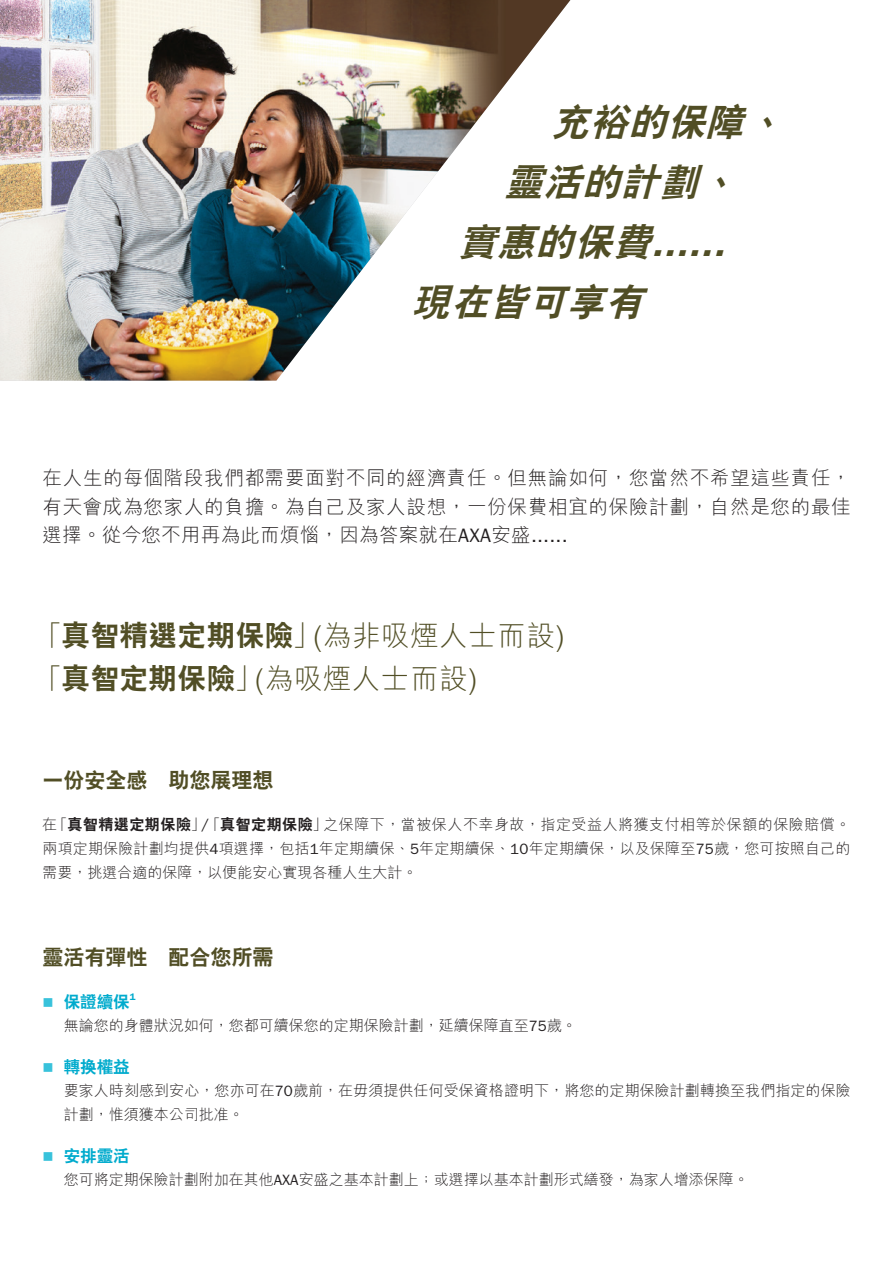
<style>
.page{position:relative;width:893px;height:1263px;background:#fff}
.page>*{position:absolute;margin:0;border:0;box-sizing:border-box;transform-origin:0 0}
.t1{font:italic 37.5px "C Hei 2 Xbold HKSCS";color:#514e25}
.t2{font:italic 600 37.5px "ITC Franklin Gothic Std";color:#514e25}
.t3{font:28.5px "M Hei Light HKSCS";letter-spacing:.02em;color:#514e25}
.t4{font:21px "C Hei 2 Xbold HKSCS";color:#514e25}
.t5{font:19.5px/28.5px "M Hei Light HKSCS";letter-spacing:.035em;color:#231f20;text-align:justify}
.t6{font:16.5px "C Hei 2 Xbold HKSCS";color:#00abcd}
.t7{font:15px/24px "M Hei Light HKSCS";color:#231f20;text-align:justify}
.t8{font:600 9.6px "ITC Franklin Gothic Std";color:#00abcd}
.s1{font-family:"C Hei 2 Xbold HKSCS";font-weight:400}
.s2{font-family:"ITC Franklin Gothic Std"}
.s3{font-family:"C Hei 2 Xbold HKSCS"}
.s4{color:#38c2db}
</style>
<div class="page">
<img style="left:0;top:0;width:570px;height:381px">
<p class="t1" style="left:551px;top:97px;width:245px">充裕的保障、</p>
<p class="t1" style="left:505px;top:157px;width:245px">靈活的計劃、</p>
<p class="t2" style="left:458px;top:221px;width:280px"><span class="s1">實惠的保費</span>......</p>
<p class="t1" style="left:412px;top:277px;width:245px">現在皆可享有</p>
<p class="t5" style="left:43px;top:463px;width:810px">在人生的每個階段我們都需要面對不同的經濟責任。但無論如何，您當然不希望這些責任，有天會成為您家人的負擔。為自己及家人設想，一份保費相宜的保險計劃，自然是您的最佳選擇。從今您不用再為此而煩惱，因為答案就在<span class="s2">AXA</span>安盛<span class="s2">......</span></p>
<p class="t3" style="left:34px;top:616px;width:533px">「<span class="s3">真智精選定期保險</span>」(為非吸煙人士而設)</p>
<p class="t3" style="left:34px;top:658px;width:445px">「<span class="s3">真智定期保險</span>」(為吸煙人士而設)</p>
<p class="t4" style="left:43px;top:766px;width:233px">一份安全感　助您展理想</p>
<p class="t7" style="left:42px;top:812px;width:810px">在「<span class="s3">真智精選定期保險</span>」<span class="s2">/</span>「<span class="s3">真智定期保險</span>」之保障下，當被保人不幸身故，指定受益人將獲支付相等於保額的保險賠償。兩項定期保險計劃均提供<span class="s2">4</span>項選擇，包括<span class="s2">1</span>年定期續保、<span class="s2">5</span>年定期續保、<span class="s2">10</span>年定期續保，以及保障至<span class="s2">75</span>歲，您可按照自己的需要，挑選合適的保障，以便能安心實現各種人生大計。</p>
<p class="t4" style="left:43px;top:944px;width:233px">靈活有彈性　配合您所需</p>
<p class="t6" style="left:43px;top:991px;width:89px"><span class="s4">■</span> 保證續保</p>
<p class="t8" style="left:130px;top:991px;width:7px">1</p>
<p class="t7" style="left:64px;top:1013px;width:515px">無論您的身體狀況如何，您都可續保您的定期保險計劃，延續保障直至<span class="s2">75</span>歲。</p>
<p class="t6" style="left:43px;top:1056px;width:89px"><span class="s4">■</span> 轉換權益</p>
<p class="t7" style="left:64px;top:1078px;width:788px">要家人時刻感到安心，您亦可在<span class="s2">70</span>歲前，在毋須提供任何受保資格證明下，將您的定期保險計劃轉換至我們指定的保險計劃，惟須獲本公司批准。</p>
<p class="t6" style="left:43px;top:1145px;width:89px"><span class="s4">■</span> 安排靈活</p>
<p class="t7" style="left:64px;top:1167px;width:686px">您可將定期保險計劃附加在其他<span class="s2">AXA</span>安盛之基本計劃上；或選擇以基本計劃形式繕發，為家人增添保障。</p>
</div>
